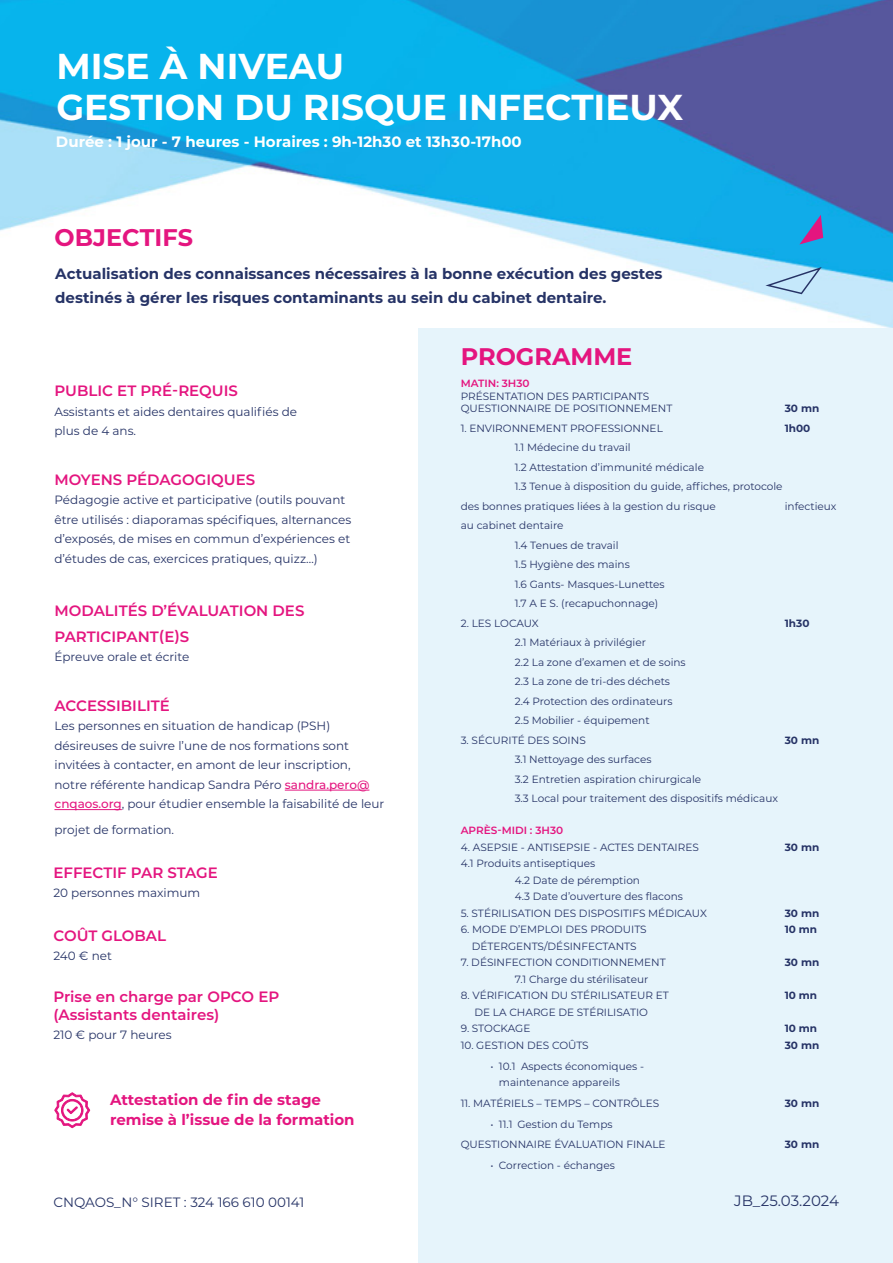
<style>
.page{position:relative;width:893px;height:1263px;background:#fff}
.page>*{position:absolute;margin:0;border:0;box-sizing:border-box;transform-origin:0 0}
.t1{font:700 36px "Montserrat";color:#fff}
.t2{font:700 24px "Montserrat";color:#e4157f}
.Default{font:600 15px/25.5px "Montserrat";color:#e4157f}
.t3{font:700 15px/24px "Montserrat";color:#263366}
.t4{font:700 15px "Montserrat";color:#fff}
.t5{font:700 15px "Montserrat";color:#e4157f}
.t6{font:15px "Montserrat";letter-spacing:-.005em;color:#263366}
.t7{font:13.5px "Montserrat";color:#263366}
.t8{font:12px/19.5px "Montserrat";color:#263366}
.Default-2{font:10.5px/19.5px "Montserrat";color:#263366}
.Pa0{font:10.5px "Montserrat";color:#263366}
.Pa0-2{font:700 10.5px "Montserrat";color:#263366}
.Pa0-3{font:600 10.5px "Montserrat";color:#e4157f}
.Default-3{font:700 10.5px "Montserrat";color:#263366}
.s1{font-weight:500;color:#e4157f}
</style>
<div class="page">
<img style="left:0;top:0;width:893px;height:359px">
<hr style="left:285px;top:790px;width:84px;height:1px;background:#e4157f">
<hr style="left:54px;top:809px;width:68px;height:1px;background:#e4157f">
<div style="left:419px;top:328px;width:474px;height:935px;background:#e6f4fb"></div>
<svg style="left:765px;top:267px;width:57px;height:27px"></svg>
<svg style="left:799px;top:215px;width:24px;height:29px"></svg>
<svg style="left:54px;top:1092px;width:37px;height:37px"></svg>
<p class="t1" style="left:56px;top:40px;width:289px">MISE À NIVEAU</p>
<p class="t1" style="left:56px;top:81px;width:628px">GESTION DU RISQUE INFECTIEUX</p>
<p class="t4" style="left:56px;top:131px;width:467px">Durée : 1 jour - 7 heures - Horaires : 9h-12h30 et 13h30-17h00</p>
<p class="t2" style="left:55px;top:220px;width:140px">OBJECTIFS</p>
<p class="t3" style="left:55px;top:261px;width:609px">Actualisation des connaissances nécessaires à la bonne exécution des gestes destinés à gérer les risques contaminants au sein du cabinet dentaire.</p>
<p class="Default" style="left:54px;top:378px;width:185px">PUBLIC ET PRÉ-REQUIS</p>
<p class="t8" style="left:54px;top:401px;width:244px">Assistants et aides dentaires qualifiés de plus de 4 ans.</p>
<p class="Default" style="left:54px;top:466px;width:202px">MOYENS PÉDAGOGIQUES</p>
<p class="t8" style="left:54px;top:490px;width:298px">Pédagogie active et participative (outils pouvant être utilisés : diaporamas spécifiques, alternances d’exposés, de mises en commun d’expériences et d’études de cas, exercices pratiques, quizz…)</p>
<p class="Default" style="left:54px;top:597px;width:251px">MODALITÉS D’ÉVALUATION DES<br>PARTICIPANT(E)S</p>
<p class="t8" style="left:54px;top:647px;width:136px">Épreuve orale et écrite</p>
<p class="Default" style="left:54px;top:692px;width:117px">ACCESSIBILITÉ</p>
<p class="t8" style="left:54px;top:716px;width:331px">Les personnes en situation de handicap (PSH) désireuses de suivre l’une de nos formations sont invitées à contacter, en amont de leur inscription, notre référente handicap Sandra Péro <span class="s1">sandra.pero@ cnqaos.org</span>, pour étudier ensemble la faisabilité de leur</p>
<p class="t8" style="left:54px;top:819px;width:121px">projet de formation.</p>
<p class="Default" style="left:53px;top:859px;width:166px">EFFECTIF PAR STAGE</p>
<p class="t8" style="left:53px;top:883px;width:148px">20 personnes maximum</p>
<p class="Default" style="left:53px;top:922px;width:114px">COÛT GLOBAL</p>
<p class="t8" style="left:53px;top:946px;width:60px">240 € net</p>
<p class="Default" style="left:53px;top:987px;width:227px;line-height:18px">Prise en charge par OPCO EP (Assistants dentaires)</p>
<p class="t8" style="left:53px;top:1025px;width:120px">210 € pour 7 heures</p>
<p class="t5" style="left:110px;top:1089px;width:212px">Attestation de fin de stage</p>
<p class="t5" style="left:110px;top:1108px;width:246px">remise à l’issue de la formation</p>
<p class="t2" style="left:461px;top:339px;width:173px">PROGRAMME</p>
<p class="Pa0-3" style="left:461px;top:376px;width:70px">MATIN: 3H30</p>
<p class="Default-2" style="left:461px;top:386px;width:190px">PRÉSENTATION DES PARTICIPANTS</p>
<p class="Default-2" style="left:461px;top:398px;width:213px">QUESTIONNAIRE DE POSITIONNEMENT</p>
<p class="Default-3" style="left:785px;top:401px;width:36px">30 mn</p>
<p class="Default-2" style="left:461px;top:418px;width:204px">1. ENVIRONNEMENT PROFESSIONNEL</p>
<p class="Default-3" style="left:785px;top:420px;width:27px">1h00</p>
<p class="Default-2" style="left:515px;top:437px;width:117px">1.1 Médecine du travail</p>
<p class="Default-2" style="left:515px;top:457px;width:191px">1.2 Attestation d’immunité médicale</p>
<p class="Default-2" style="left:461px;top:476px;width:323px;text-indent:54px">1.3 Tenue à disposition du guide, affiches, protocole des bonnes pratiques liées à la gestion du risque</p>
<p class="Default-2" style="left:785px;top:496px;width:53px">infectieux</p>
<p class="Default-2" style="left:461px;top:515px;width:104px">au cabinet dentaire</p>
<p class="Default-2" style="left:515px;top:535px;width:105px">1.4 Tenues de travail</p>
<p class="Default-2" style="left:515px;top:554px;width:117px">1.5 Hygiène des mains</p>
<p class="Default-2" style="left:515px;top:574px;width:151px">1.6 Gants- Masques-Lunettes</p>
<p class="Default-2" style="left:515px;top:593px;width:145px">1.7 A E S. (recapuchonnage)</p>
<p class="Default-2" style="left:461px;top:613px;width:80px">2. LES LOCAUX</p>
<p class="Default-3" style="left:785px;top:615px;width:26px">1h30</p>
<p class="Default-2" style="left:515px;top:632px;width:133px">2.1 Matériaux à privilégier</p>
<p class="Default-2" style="left:515px;top:652px;width:172px">2.2 La zone d’examen et de soins</p>
<p class="Default-2" style="left:515px;top:671px;width:157px">2.3 La zone de tri-des déchets</p>
<p class="Default-2" style="left:515px;top:691px;width:159px">2.4 Protection des ordinateurs</p>
<p class="Default-2" style="left:515px;top:710px;width:136px">2.5 Mobilier - équipement</p>
<p class="Default-2" style="left:461px;top:730px;width:127px">3. SÉCURITÉ DES SOINS</p>
<p class="Default-3" style="left:785px;top:732px;width:36px">30 mn</p>
<p class="Default-2" style="left:515px;top:749px;width:138px">3.1 Nettoyage des surfaces</p>
<p class="Default-2" style="left:515px;top:769px;width:188px">3.2 Entretien aspiration chirurgicale</p>
<p class="Default-2" style="left:515px;top:788px;width:265px">3.3 Local pour traitement des dispositifs médicaux</p>
<p class="Pa0-3" style="left:461px;top:823px;width:104px">APRÈS-MIDI : 3H30</p>
<p class="Pa0" style="left:461px;top:840px;width:240px">4. ASEPSIE - ANTISEPSIE - ACTES DENTAIRES</p>
<p class="Pa0-2" style="left:785px;top:839px;width:36px">30 mn</p>
<p class="Pa0" style="left:461px;top:856px;width:136px">4.1 Produits antiseptiques</p>
<p class="Pa0" style="left:515px;top:873px;width:127px">4.2 Date de péremption</p>
<p class="Pa0" style="left:515px;top:889px;width:170px">4.3 Date d’ouverture des flacons</p>
<p class="Pa0" style="left:461px;top:906px;width:248px">5. STÉRILISATION DES DISPOSITIFS MÉDICAUX</p>
<p class="Pa0-2" style="left:785px;top:905px;width:36px">30 mn</p>
<p class="Pa0" style="left:461px;top:922px;width:188px">6. MODE D’EMPLOI DES PRODUITS</p>
<p class="Pa0-2" style="left:785px;top:922px;width:34px">10 mn</p>
<p class="Pa0" style="left:472px;top:939px;width:166px">DÉTERGENTS/DÉSINFECTANTS</p>
<p class="Pa0" style="left:461px;top:955px;width:207px">7. DÉSINFECTION CONDITIONNEMENT</p>
<p class="Pa0-2" style="left:785px;top:955px;width:36px">30 mn</p>
<p class="Pa0" style="left:515px;top:972px;width:135px">7.1 Charge du stérilisateur</p>
<p class="Pa0" style="left:461px;top:988px;width:210px">8. VÉRIFICATION DU STÉRILISATEUR ET</p>
<p class="Pa0-2" style="left:785px;top:988px;width:34px">10 mn</p>
<p class="Pa0" style="left:474px;top:1005px;width:175px">DE LA CHARGE DE STÉRILISATIO</p>
<p class="Pa0" style="left:461px;top:1021px;width:71px">9. STOCKAGE</p>
<p class="Pa0-2" style="left:785px;top:1021px;width:34px">10 mn</p>
<p class="Pa0" style="left:461px;top:1038px;width:130px">10. GESTION DES COÛTS</p>
<p class="Pa0-2" style="left:785px;top:1037px;width:36px">30 mn</p>
<p class="Default-2" style="left:499px;top:1057px;width:147px;line-height:16.5px;text-indent:-9px">• 10.1 Aspects économiques - maintenance appareils</p>
<p class="Default-2" style="left:461px;top:1093px;width:200px">11. MATÉRIELS – TEMPS – CONTRÔLES</p>
<p class="Default-3" style="left:785px;top:1095px;width:36px">30 mn</p>
<p class="Default-2" style="left:490px;top:1114px;width:124px">• 11.1 Gestion du Temps</p>
<p class="Default-2" style="left:461px;top:1134px;width:206px">QUESTIONNAIRE ÉVALUATION FINALE</p>
<p class="Default-3" style="left:785px;top:1137px;width:36px">30 mn</p>
<p class="Default-2" style="left:490px;top:1155px;width:126px">• Correction - échanges</p>
<p class="t7" style="left:53px;top:1193px;width:252px">CNQAOS_N° SIRET : 324 166 610 00141</p>
<p class="t6" style="left:734px;top:1190px;width:106px">JB_25.03.2024</p>
</div>
